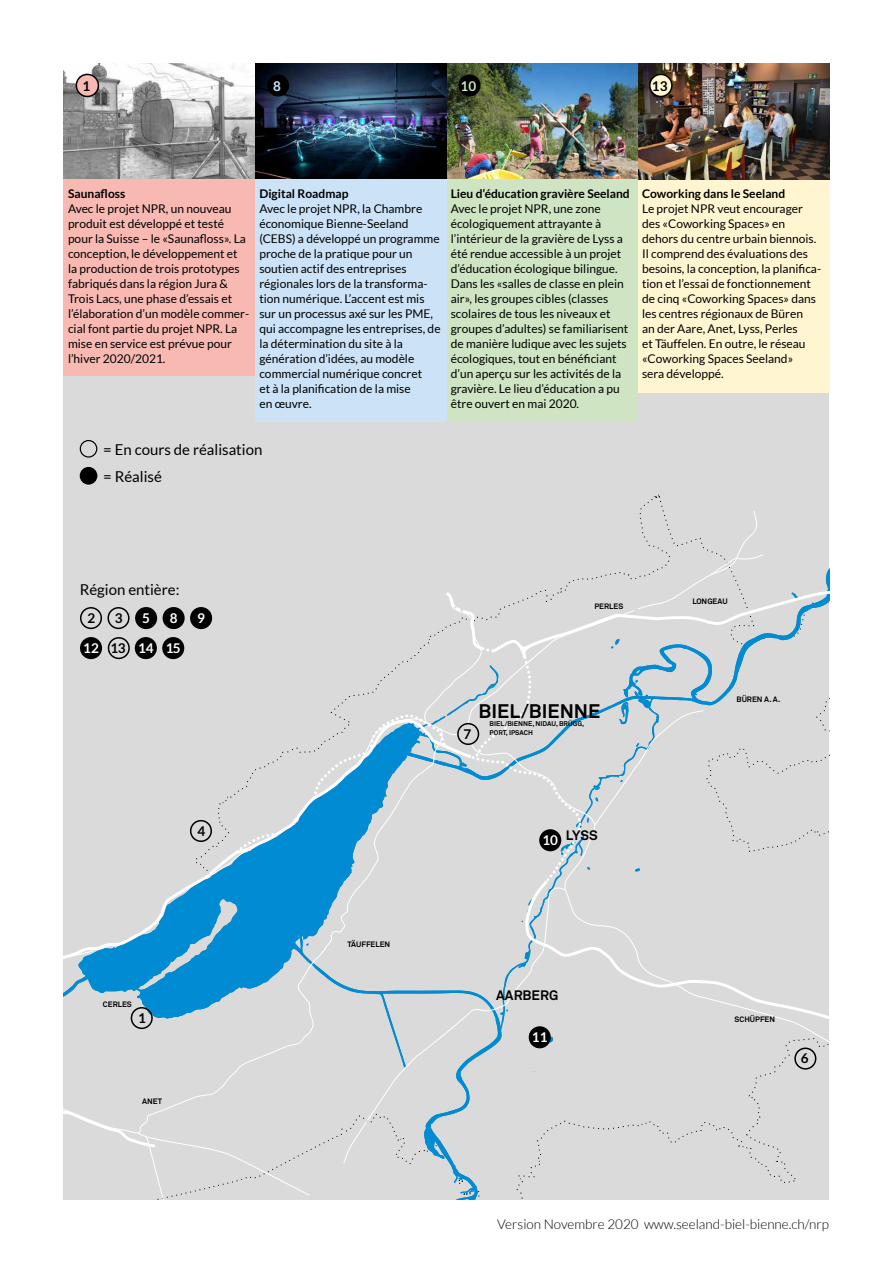
<style>
.page{position:relative;width:893px;height:1263px;background:#fff}
.page>*{position:absolute;margin:0;border:0;box-sizing:border-box;transform-origin:0 0}
.t1{font:700 19.5px "Akkurat Std";color:#000}
.t2{font:15px/27px "Lato";color:#000}
.t3{font:700 13.65px "Akkurat Std";color:#000}
.t4{font:300 13.5px "Lato";color:#000}
.t5{font:700 13.5px "Lato";color:#fff}
.t6{font:700 13.5px "Lato";color:#000}
.t7{font:700 13.5px "Lato";color:#cfe4c3}
.t8{font:700 13.5px "Lato";color:#cbe2f7}
.t9{font:12px/15px "Lato";color:#000}
.t10{font:700 12px "Lato";color:#000}
.t11{font:700 7.8px "Akkurat Std";color:#000}
.t12{font:700 6.75px/8.7px "Akkurat Std";color:#000}
</style>
<div class="page">
<div style="left:64px;top:115px;width:765px;height:1084px;background:#dadada"></div>
<svg style="left:64px;top:494px;width:765px;height:705px"></svg>
<img style="left:64px;top:64px;width:765px;height:116px">
<div style="left:650px;top:74px;width:22px;height:22px;background:#fff6d1;border-radius:50%"></div>
<div style="left:649px;top:74px;width:24px;height:23px;border:2px solid #000;border-radius:50%"></div>
<div style="left:267px;top:74px;width:22px;height:22px;background:#000;border-radius:50%"></div>
<div style="left:458px;top:74px;width:22px;height:22px;background:#000;border-radius:50%"></div>
<div style="left:76px;top:74px;width:22px;height:22px;background:#f7b9b2;border-radius:50%"></div>
<div style="left:76px;top:74px;width:23px;height:23px;border:2px solid #000;border-radius:50%"></div>
<div style="left:135px;top:607px;width:22px;height:22px;background:#000;border-radius:50%"></div>
<div style="left:163px;top:607px;width:22px;height:22px;background:#000;border-radius:50%"></div>
<div style="left:190px;top:607px;width:22px;height:22px;background:#000;border-radius:50%"></div>
<div style="left:539px;top:829px;width:22px;height:22px;background:#000;border-radius:50%"></div>
<div style="left:80px;top:637px;width:22px;height:22px;background:#000;border-radius:50%"></div>
<div style="left:135px;top:637px;width:22px;height:22px;background:#000;border-radius:50%"></div>
<div style="left:162px;top:637px;width:22px;height:22px;background:#000;border-radius:50%"></div>
<div style="left:529px;top:1026px;width:22px;height:22px;background:#000;border-radius:50%"></div>
<div style="left:80px;top:607px;width:22px;height:22px;border:2px solid #000;border-radius:50%"></div>
<div style="left:107px;top:607px;width:23px;height:22px;border:2px solid #000;border-radius:50%"></div>
<div style="left:108px;top:637px;width:22px;height:22px;border:2px solid #000;border-radius:50%"></div>
<div style="left:190px;top:820px;width:22px;height:22px;border:2px solid #000;border-radius:50%"></div>
<div style="left:131px;top:1007px;width:22px;height:22px;border:2px solid #000;border-radius:50%"></div>
<div style="left:794px;top:1047px;width:22px;height:22px;border:2px solid #000;border-radius:50%"></div>
<div style="left:458px;top:724px;width:20px;height:20px;background:#dadada;border-radius:50%"></div>
<div style="left:457px;top:723px;width:22px;height:22px;border:2px solid #000;border-radius:50%"></div>
<div style="left:446px;top:180px;width:192px;height:242px;background:#cfe4c3"></div>
<div style="left:80px;top:440px;width:17px;height:18px;border:1px solid #000;border-radius:50%"></div>
<div style="left:80px;top:467px;width:17px;height:18px;background:#000;border-radius:50%"></div>
<div style="left:255px;top:180px;width:191px;height:242px;background:#cbe2f7"></div>
<div style="left:638px;top:180px;width:191px;height:212px;background:#fff6d1"></div>
<div style="left:64px;top:180px;width:191px;height:196px;background:#f7b9b2"></div>
<p class="t6" style="left:82px;top:78px;width:9px">1</p>
<p class="t8" style="left:273px;top:78px;width:9px">8</p>
<p class="t7" style="left:461px;top:78px;width:17px">10</p>
<p class="t6" style="left:652px;top:78px;width:17px">13</p>
<p class="t10" style="left:68px;top:187px;width:59px">Saunafloss</p>
<p class="t9" style="left:68px;top:201px;width:183px">Avec le projet NPR, un nouveau produit est développé et testé pour la Suisse – le «Saunafloss». La conception, le développement et la production de trois prototypes fabriqués dans la région Jura &amp;<br>Trois Lacs, une phase d’essais et l’élaboration d’un modèle commer&shy;cial font partie du projet NPR. La mise en service est prévue pour l’hiver 2020/2021.</p>
<p class="t10" style="left:259px;top:187px;width:91px">Digital Roadmap</p>
<p class="t9" style="left:259px;top:201px;width:183px">Avec le projet NPR, la Chambre économique Bienne-Seeland (CEBS) a développé un programme proche de la pratique pour un soutien actif des entreprises régionales lors de la transforma&shy;tion numérique. L’accent est mis sur un processus axé sur les PME, qui accompagne les entreprises, de la détermination du site à la génération d’idées, au modèle commercial numérique concret<br>et à la planification de la mise<br>en œuvre.</p>
<p class="t10" style="left:451px;top:187px;width:181px">Lieu d’éducation gravière Seeland</p>
<p class="t9" style="left:451px;top:201px;width:179px">Avec le projet NPR, une zone écologiquement attrayante à l’intérieur de la gravière de Lyss a été rendue accessible à un projet d’éducation écologique bilingue.<br>Dans les «salles de classe en plein air», les groupes cibles (classes scolaires de tous les niveaux et groupes d’adultes) se familiarisent de manière ludique avec les sujets écologiques, tout en bénéficiant d’un aperçu sur les activités de la gravière. Le lieu d’éducation a pu être ouvert en mai 2020.</p>
<p class="t10" style="left:642px;top:187px;width:145px">Coworking dans le Seeland</p>
<p class="t9" style="left:642px;top:201px;width:181px">Le projet NPR veut encourager des «Coworking Spaces» en dehors du centre urbain biennois.<br>Il comprend des évaluations des besoins, la conception, la planifica&shy;tion et l’essai de fonctionnement de cinq «Coworking Spaces» dans les centres régionaux de Büren<br>an der Aare, Anet, Lyss, Perles<br>et Täuffelen. En outre, le réseau «Coworking Spaces Seeland»<br>sera développé.</p>
<p class="t2" style="left:103px;top:436px;width:161px">= En cours de réalisation = Réalisé</p>
<p class="t2" style="left:80px;top:576px;width:101px">Région entière:</p>
<p class="t5" style="left:142px;top:610px;width:9px">5</p>
<p class="t5" style="left:170px;top:610px;width:9px">8</p>
<p class="t5" style="left:197px;top:610px;width:9px">9</p>
<p class="t6" style="left:87px;top:610px;width:9px">2</p>
<p class="t6" style="left:115px;top:610px;width:9px">3</p>
<p class="t6" style="left:110px;top:640px;width:17px">13</p>
<p class="t5" style="left:83px;top:640px;width:17px">12</p>
<p class="t5" style="left:138px;top:640px;width:44px">14 15</p>
<p class="t6" style="left:197px;top:823px;width:9px">4</p>
<p class="t11" style="left:103px;top:999px;width:30px">CERLES</p>
<p class="t6" style="left:138px;top:1010px;width:9px">1</p>
<p class="t11" style="left:142px;top:1097px;width:21px">ANET</p>
<p class="t11" style="left:347px;top:940px;width:44px">TÄUFFELEN</p>
<p class="t11" style="left:594px;top:602px;width:30px">PERLES</p>
<p class="t6" style="left:463px;top:726px;width:9px">7</p>
<h1 class="t1" style="left:479px;top:699px;width:123px">BIEL/BIENNE</h1>
<p class="t12" style="left:490px;top:720px;width:96px">BIEL/BIENNE, NIDAU, BRÜGG,<br>PORT, IPSACH</p>
<p class="t5" style="left:542px;top:832px;width:17px">10</p>
<p class="t3" style="left:566px;top:826px;width:33px">LYSS</p>
<p class="t3" style="left:496px;top:986px;width:64px">AARBERG</p>
<p class="t5" style="left:532px;top:1029px;width:17px">11</p>
<p class="t11" style="left:692px;top:596px;width:37px">LONGEAU</p>
<p class="t11" style="left:736px;top:694px;width:45px">BÜREN A. A.</p>
<p class="t11" style="left:735px;top:1014px;width:42px">SCHÜPFEN</p>
<p class="t6" style="left:801px;top:1051px;width:9px">6</p>
<p class="t4" style="left:497px;top:1217px;width:333px">Version Novembre 2020 www.seeland-biel-bienne.ch/nrp</p>
</div>
